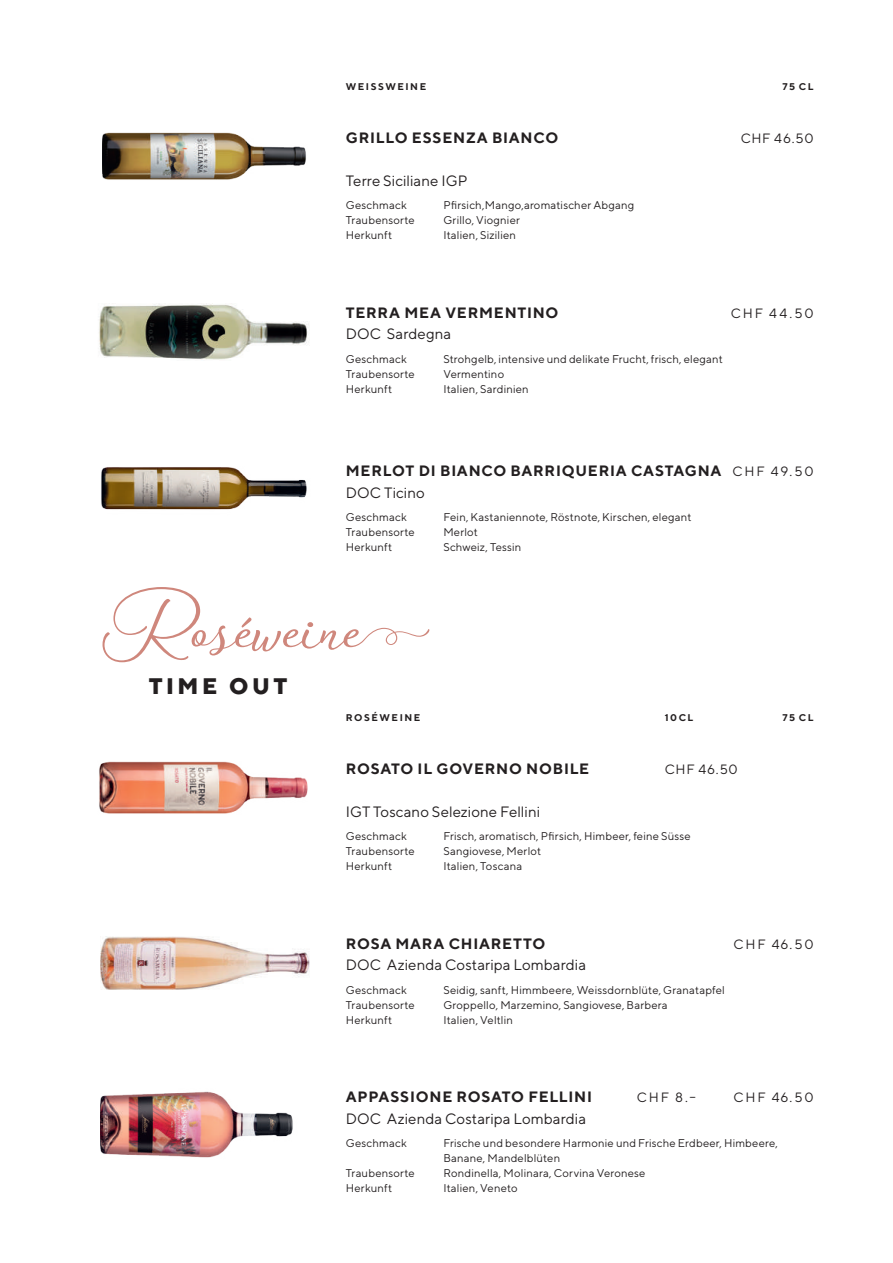
<style>
.page{position:relative;width:893px;height:1263px;background:#fff}
.page>*{position:absolute;margin:0;border:0;box-sizing:border-box;transform-origin:0 0}
.t1{font:96px "Galiano";color:#cf877c}
.t2{font:800 22.5px "TT Norms";letter-spacing:.16em;color:#231f20}
.t3{font:700 15px/21.5px "TT Norms";letter-spacing:.05em;color:#231f20}
.t4{font:15px "TT Norms";letter-spacing:.005em;color:#231f20}
.t5{font:13.5px "TT Norms";letter-spacing:.14em;color:#231f20}
.t6{font:11.25px/15px "TT Norms";letter-spacing:.015em;color:#231f20}
.t7{font:700 9.75px "TT Norms";letter-spacing:.16em;color:#231f20}
.s1{font-weight:400;font-size:13.5px}
.s2{font-weight:400}
</style>
<div class="page">
<img style="left:102px;top:132px;width:204px;height:48px">
<img style="left:99px;top:304px;width:210px;height:56px">
<img style="left:101px;top:467px;width:206px;height:43px">
<img style="left:99px;top:761px;width:209px;height:53px">
<img style="left:100px;top:936px;width:210px;height:54px">
<img style="left:101px;top:1091px;width:192px;height:67px">
<p class="t7" style="left:346px;top:80px;width:82px">WEISSWEINE</p>
<p class="t7" style="left:782px;top:80px;width:33px">75 CL</p>
<h3 class="t3" style="left:346px;top:127px;width:214px">GRILLO ESSENZA BIANCO</h3>
<p class="t5" style="left:741px;top:130px;width:74px">CHF 46.50</p>
<h3 class="t4" style="left:346px;top:171px;width:123px">Terre Siciliane IGP</h3>
<p class="t6" style="left:346px;top:198px;width:62px">Geschmack</p>
<p class="t6" style="left:443px;top:198px;width:193px">Pfirsich,Mango,aromatischer Abgang</p>
<p class="t6" style="left:346px;top:213px;width:70px">Traubensorte</p>
<p class="t6" style="left:443px;top:213px;width:78px">Grillo, Viognier</p>
<p class="t6" style="left:346px;top:228px;width:48px">Herkunft</p>
<p class="t6" style="left:443px;top:228px;width:74px">Italien, Sizilien</p>
<h3 class="t3" style="left:346px;top:302px;width:214px">TERRA MEA VERMENTINO</h3>
<p class="t5" style="left:731px;top:305px;width:84px">CHF 44.50</p>
<h3 class="t4" style="left:346px;top:325px;width:107px">DOC Sardegna</h3>
<p class="t6" style="left:346px;top:351px;width:62px">Geschmack</p>
<p class="t6" style="left:443px;top:351px;width:281px">Strohgelb, intensive und delikate Frucht, frisch, elegant</p>
<p class="t6" style="left:346px;top:366px;width:70px">Traubensorte</p>
<p class="t6" style="left:443px;top:366px;width:62px">Vermentino</p>
<p class="t6" style="left:346px;top:381px;width:48px">Herkunft</p>
<p class="t6" style="left:443px;top:381px;width:87px">Italien, Sardinien</p>
<h3 class="t3" style="left:346px;top:460px;width:469px">MERLOT DI BIANCO BARRIQUERIA CASTAGNA <span class="s1">CHF 49.50<br></span><span class="s2">DOC Ticino</span></h3>
<p class="t6" style="left:346px;top:509px;width:62px">Geschmack</p>
<p class="t6" style="left:443px;top:509px;width:250px">Fein, Kastaniennote, Röstnote, Kirschen, elegant</p>
<p class="t6" style="left:346px;top:524px;width:70px">Traubensorte</p>
<p class="t6" style="left:443px;top:524px;width:36px">Merlot</p>
<p class="t6" style="left:346px;top:539px;width:48px">Herkunft</p>
<p class="t6" style="left:443px;top:539px;width:80px">Schweiz, Tessin</p>
<h1 class="t1" style="left:102px;top:559px;width:329px">Roséweine</h1>
<h2 class="t2" style="left:149px;top:671px;width:140px">TIME OUT</h2>
<p class="t7" style="left:346px;top:711px;width:76px">ROSÉWEINE</p>
<p class="t7" style="left:665px;top:711px;width:30px">10CL</p>
<p class="t7" style="left:782px;top:711px;width:33px">75 CL</p>
<h3 class="t3" style="left:346px;top:757px;width:245px">ROSATO IL GOVERNO NOBILE</h3>
<p class="t5" style="left:665px;top:761px;width:74px">CHF 46.50</p>
<h3 class="t4" style="left:346px;top:802px;width:196px">IGT Toscano Selezione Fellini</h3>
<p class="t6" style="left:346px;top:828px;width:62px">Geschmack</p>
<p class="t6" style="left:443px;top:828px;width:249px">Frisch, aromatisch, Pfirsich, Himbeer, feine Süsse</p>
<p class="t6" style="left:346px;top:843px;width:70px">Traubensorte</p>
<p class="t6" style="left:443px;top:843px;width:99px">Sangiovese, Merlot</p>
<p class="t6" style="left:346px;top:858px;width:48px">Herkunft</p>
<p class="t6" style="left:443px;top:858px;width:80px">Italien, Toscana</p>
<h3 class="t3" style="left:346px;top:932px;width:201px">ROSA MARA CHIARETTO</h3>
<p class="t5" style="left:733px;top:936px;width:82px">CHF 46.50</p>
<h3 class="t4" style="left:346px;top:956px;width:242px">DOC Azienda Costaripa Lombardia</h3>
<p class="t6" style="left:346px;top:982px;width:62px">Geschmack</p>
<p class="t6" style="left:443px;top:982px;width:283px">Seidig, sanft, Himmbeere, Weissdornblüte, Granatapfel</p>
<p class="t6" style="left:346px;top:997px;width:70px">Traubensorte</p>
<p class="t6" style="left:443px;top:997px;width:226px">Groppello, Marzemino, Sangiovese, Barbera</p>
<p class="t6" style="left:346px;top:1012px;width:48px">Herkunft</p>
<p class="t6" style="left:443px;top:1012px;width:71px">Italien, Veltlin</p>
<h3 class="t3" style="left:346px;top:1086px;width:248px">APPASSIONE ROSATO FELLINI</h3>
<p class="t5" style="left:637px;top:1089px;width:61px">CHF 8.–</p>
<p class="t5" style="left:733px;top:1089px;width:82px">CHF 46.50</p>
<h3 class="t4" style="left:346px;top:1109px;width:242px">DOC Azienda Costaripa Lombardia</h3>
<p class="t6" style="left:346px;top:1136px;width:62px">Geschmack</p>
<p class="t6" style="left:443px;top:1136px;width:336px">Frische und besondere Harmonie und Frische Erdbeer, Himbeere,<br>Banane, Mandelblüten</p>
<p class="t6" style="left:346px;top:1166px;width:70px">Traubensorte</p>
<p class="t6" style="left:443px;top:1166px;width:204px">Rondinella, Molinara, Corvina Veronese</p>
<p class="t6" style="left:346px;top:1181px;width:48px">Herkunft</p>
<p class="t6" style="left:443px;top:1181px;width:76px">Italien, Veneto</p>
</div>
